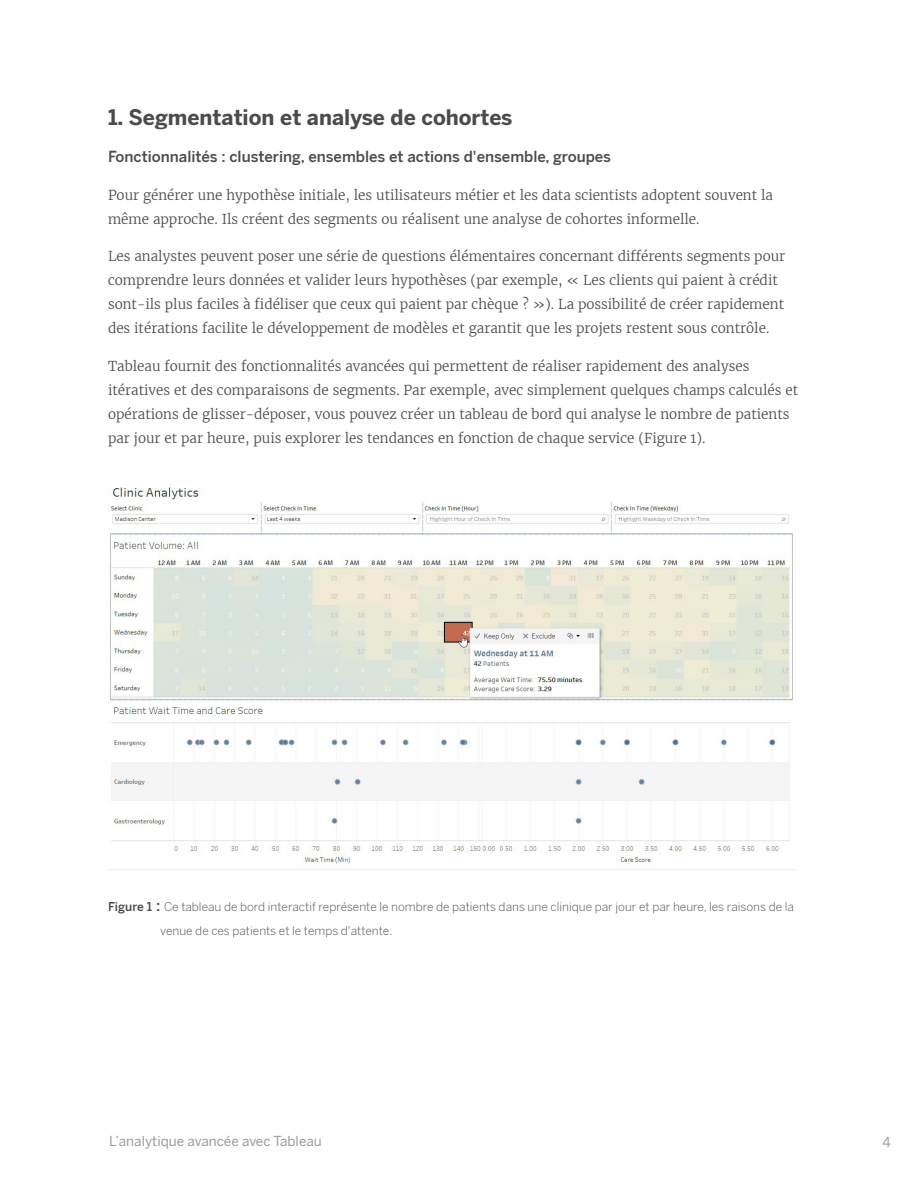
<style>
.page{position:relative;width:918px;height:1188px;background:#fff}
.page>*{position:absolute;margin:0;border:0;box-sizing:border-box;transform-origin:0 0}
.BODYCOPY-standard{font:700 21px "Benton Sans";color:#4b4b4b}
.BODYCOPY-standard-2{font:500 15px "Benton Sans";color:#4b4b4b}
.BODYCOPY-standard-3{font:300 13.5px/24px "Merriweather";color:#4b4b4b}
.t1{font:13.5px "Benton Sans";color:#9b9b9b}
.BODYCOPY-standard-4{font:300 12px/24px "Benton Sans";color:#4b4b4b}
.s1{font-weight:500}
.s2{font-weight:500;font-size:15px}
</style>
<div class="page">
<img style="left:108px;top:487px;width:685px;height:382px">
<p class="BODYCOPY-standard" style="left:108px;top:104px;width:406px">1. Segmentation et analyse de cohortes</p>
<p class="BODYCOPY-standard-2" style="left:108px;top:147px;width:505px">Fonctionnalités : clustering, ensembles et actions d'ensemble, groupes</p>
<p class="BODYCOPY-standard-3" style="left:108px;top:182px;width:667px">Pour générer une hypothèse initiale, les utilisateurs métier et les data scientists adoptent souvent la même approche. Ils créent des segments ou réalisent une analyse de cohortes informelle.</p>
<p class="BODYCOPY-standard-3" style="left:108px;top:244px;width:679px">Les analystes peuvent poser une série de questions élémentaires concernant différents segments pour comprendre leurs données et valider leurs hypothèses (par exemple, « Les clients qui paient à crédit sont-ils plus faciles à fidéliser que ceux qui paient par chèque ? »). La possibilité de créer rapidement des itérations facilite le développement de modèles et garantit que les projets restent sous contrôle.</p>
<p class="BODYCOPY-standard-3" style="left:108px;top:353px;width:692px">Tableau fournit des fonctionnalités avancées qui permettent de réaliser rapidement des analyses itératives et des comparaisons de segments. Par exemple, avec simplement quelques champs calculés et opérations de glisser-déposer, vous pouvez créer un tableau de bord qui analyse le nombre de patients par jour et par heure, puis explorer les tendances en fonction de chaque service (Figure 1).</p>
<p class="BODYCOPY-standard-4" style="left:160px;top:894px;width:635px;text-indent:-52px"><span class="s1">Figure 1</span> <span class="s2">:</span> Ce tableau de bord interactif représente le nombre de patients dans une clinique par jour et par heure, les raisons de la venue de ces patients et le temps d'attente.</p>
<p class="t1" style="left:109px;top:1133px;width:214px">L’analytique avancée avec Tableau</p>
<p class="t1" style="left:883px;top:1134px;width:10px">4</p>
</div>
